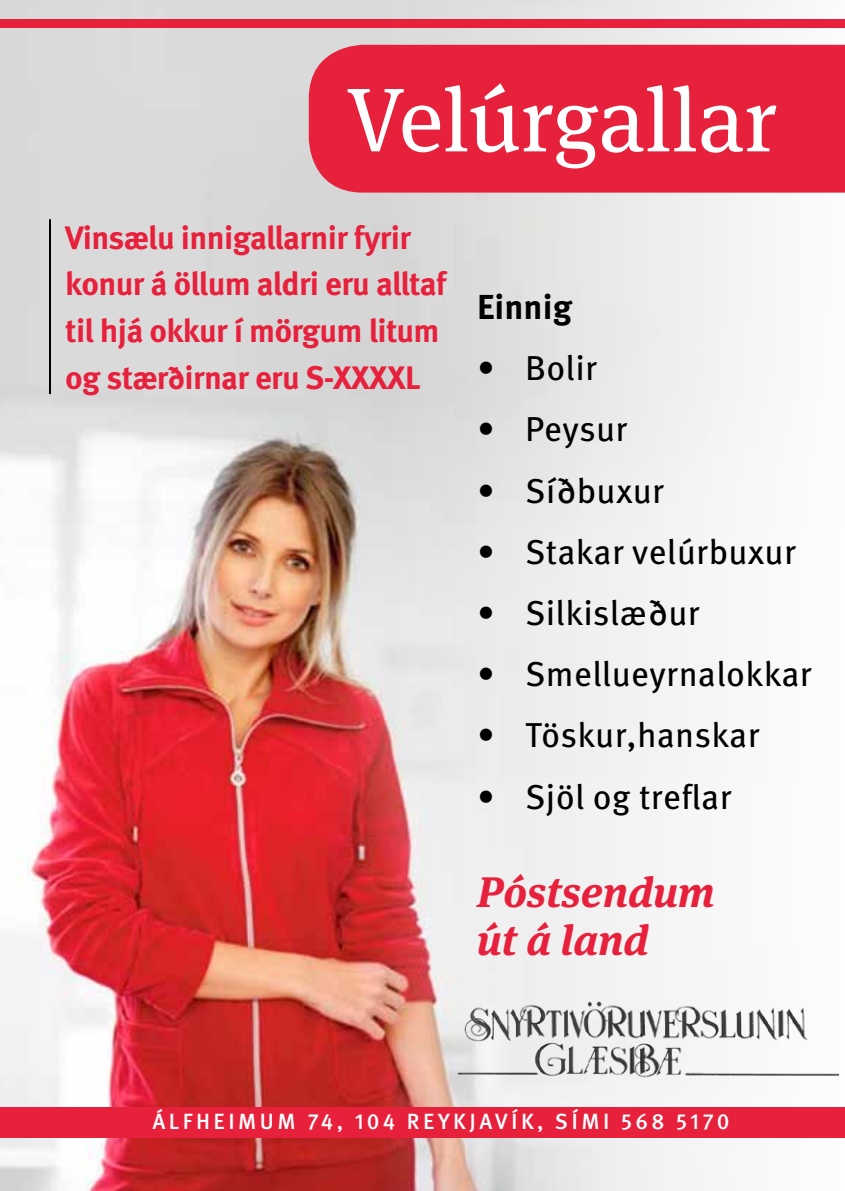
<style>
.page{position:relative;width:845px;height:1191px;background:#fff}
.page>*{position:absolute;margin:0;border:0;box-sizing:border-box;transform-origin:0 0}
.t1{font:90.4px "Meta Serif Pro";color:#fff}
.t2{font:italic 700 42.6px/48px "Meta Serif Pro";color:#e7203c}
.t3{font:34.6px "Meta Pro";letter-spacing:.01em;color:#000}
.t4{font:700 34.6px "Meta Pro";color:#000}
.t5{font:700 32.4px/46.6px "Meta Pro";letter-spacing:-.02em;color:#e7203c}
.t6{font:500 22px "Meta Pro";letter-spacing:.16em;color:#fff}
</style>
<div class="page">
<img style="left:0;top:0;width:845px;height:1191px">
<div style="left:309px;top:45px;width:536px;height:148px;background:#e7203c"></div>
<img style="left:444px;top:974px;width:394px;height:133px">
<div style="left:0;top:1107px;width:845px;height:30px;background:#e7203c"></div>
<div style="left:0;top:20px;width:845px;height:8px;background:#e7203c"></div>
<hr style="left:49px;top:219px;width:2px;height:175px;background:#000">
<h1 class="t1" style="left:346px;top:54px;width:433px">Velúrgallar</h1>
<p class="t5" style="left:65px;top:215px;width:382px">Vinsælu innigallarnir fyrir konur á öllum aldri eru alltaf til hjá okkur í mörgum litum og stærðirnar eru S-XXXXL</p>
<p class="t4" style="left:477px;top:285px;width:96px">Einnig</p>
<p class="t3" style="left:477px;top:346px;width:122px">• Bolir</p>
<p class="t3" style="left:477px;top:407px;width:152px">• Peysur</p>
<p class="t3" style="left:477px;top:468px;width:189px">• Síðbuxur</p>
<p class="t3" style="left:477px;top:530px;width:320px">• Stakar velúrbuxur</p>
<p class="t3" style="left:477px;top:591px;width:224px">• Silkislæður</p>
<p class="t3" style="left:477px;top:652px;width:336px">• Smellueyrnalokkar</p>
<p class="t3" style="left:477px;top:713px;width:284px">• Töskur,hanskar</p>
<p class="t3" style="left:477px;top:774px;width:256px">• Sjöl og treflar</p>
<p class="t2" style="left:477px;top:864px;width:239px">Póstsendum út á land</p>
<p class="t6" style="left:152px;top:1108px;width:578px">ÁLFHEIMUM 74, 104 REYKJAVÍK, SÍMI 568 5170</p>
</div>
